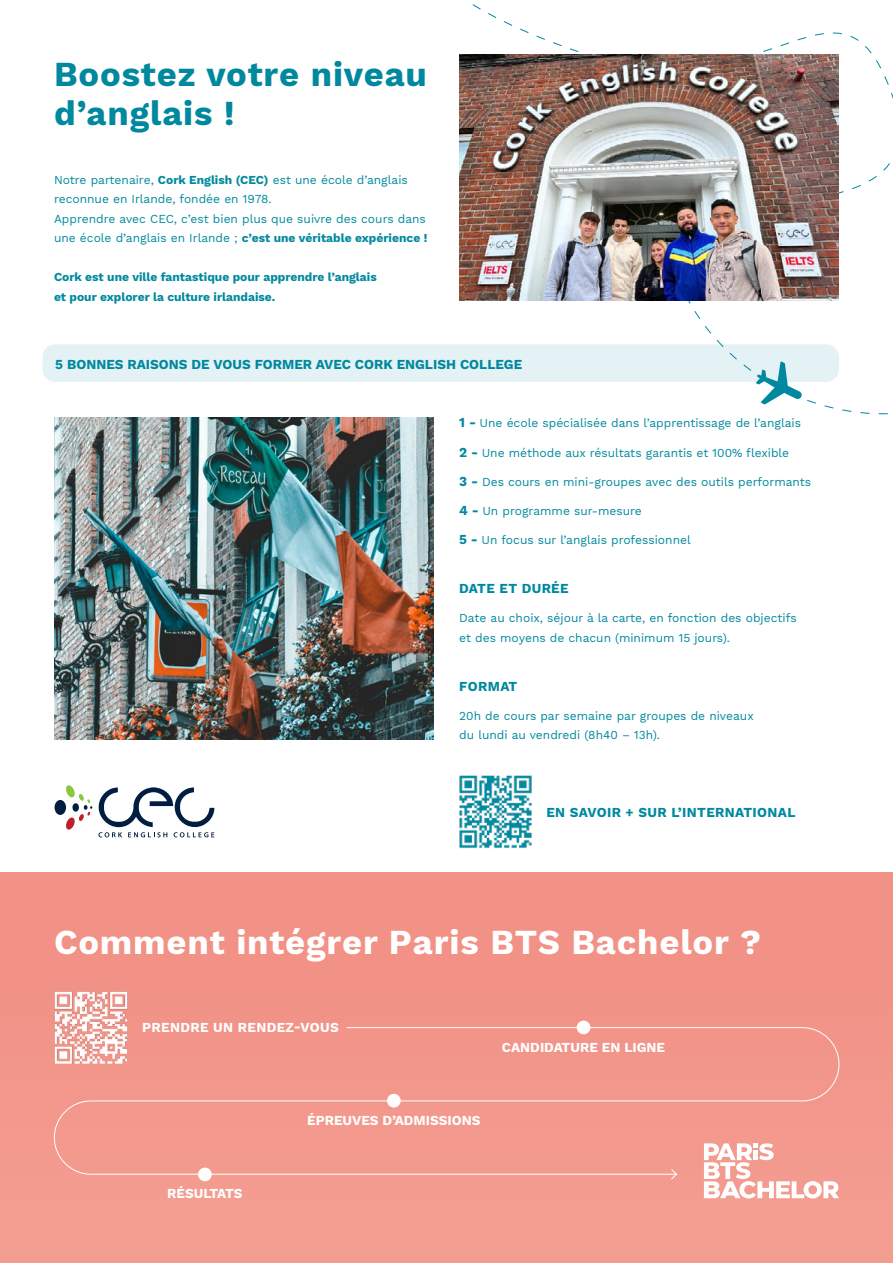
<style>
.page{position:relative;width:893px;height:1263px;background:#fff}
.page>*{position:absolute;margin:0;border:0;box-sizing:border-box;transform-origin:0 0}
.t1{font:700 34.5px "Work Sans";letter-spacing:.025em;color:#fff}
.t2{font:700 34.5px/39px "Work Sans";letter-spacing:.025em;color:#00899e}
.t3{font:700 13.5px "Work Sans";color:#00899e}
.t4{font:700 13.5px "Work Sans";color:#fff}
.t5{font:700 13.5px "Work Sans";letter-spacing:.025em;color:#00899e}
.t6{font:700 13.5px "Work Sans";letter-spacing:.025em;color:#fff}
.t7{font:12px/19.5px "Work Sans";color:#00899e}
.t8{font:700 12px/19.5px "Work Sans";color:#00899e}
.s1{font-weight:700}
.s2{font-weight:700;font-size:13.5px}
</style>
<div class="page">
<div style="left:0;top:872px;width:893px;height:391px;background:#f29287"></div>
<div style="left:43px;top:344px;width:796px;height:38px;background:#e4f1f5;border-radius:13px"></div>
<div style="left:577px;top:1020px;width:13px;height:14px;background:#fff;border-radius:50%"></div>
<div style="left:198px;top:1167px;width:14px;height:14px;background:#fff;border-radius:50%"></div>
<svg style="left:54px;top:1027px;width:786px;height:148px"></svg>
<svg style="left:670px;top:1168px;width:8px;height:12px"></svg>
<img style="left:459px;top:54px;width:380px;height:247px">
<svg style="left:674px;top:260px;width:214px;height:155px"></svg>
<img style="left:54px;top:418px;width:380px;height:321px">
<div style="left:55px;top:800px;width:11px;height:15px;background:#011e41;border-radius:50%"></div>
<svg style="left:66px;top:785px;width:26px;height:45px"></svg>
<svg style="left:98px;top:787px;width:116px;height:50px"></svg>
<svg style="left:704px;top:1143px;width:135px;height:55px"></svg>
<img style="left:459px;top:775px;width:73px;height:73px">
<img style="left:54px;top:991px;width:75px;height:72px">
<h1 class="t2" style="left:54px;top:57px;width:374px">Boostez votre niveau d’anglais !</h1>
<p class="t7" style="left:54px;top:170px;width:375px">Notre partenaire, <span class="s1">Cork English (CEC)</span> est une école d’anglais reconnue en Irlande, fondée en 1978.<br>Apprendre avec CEC, c’est bien plus que suivre des cours dans une école d’anglais en Irlande ; <span class="s1">c’est une véritable expérience !</span></p>
<p class="t8" style="left:54px;top:268px;width:324px">Cork est une ville fantastique pour apprendre l’anglais et pour explorer la culture irlandaise.</p>
<p class="t3" style="left:55px;top:356px;width:468px">5 BONNES RAISONS DE VOUS FORMER AVEC CORK ENGLISH COLLEGE</p>
<p class="t7" style="left:459px;top:414px;width:343px"><span class="s2">1 -</span> Une école spécialisée dans l’apprentissage de l’anglais</p>
<p class="t7" style="left:459px;top:443px;width:331px"><span class="s2">2 -</span> Une méthode aux résultats garantis et 100% flexible</p>
<p class="t7" style="left:459px;top:473px;width:353px"><span class="s2">3 -</span> Des cours en mini-groupes avec des outils performants</p>
<p class="t7" style="left:459px;top:502px;width:184px"><span class="s2">4 -</span> Un programme sur-mesure</p>
<p class="t7" style="left:459px;top:531px;width:233px"><span class="s2">5 -</span> Un focus sur l’anglais professionnel</p>
<p class="t5" style="left:459px;top:581px;width:111px">DATE ET DURÉE</p>
<p class="t7" style="left:459px;top:609px;width:339px">Date au choix, séjour à la carte, en fonction des objectifs et des moyens de chacun (minimum 15 jours).</p>
<p class="t3" style="left:459px;top:678px;width:60px">FORMAT</p>
<p class="t7" style="left:459px;top:707px;width:296px">20h de cours par semaine par groupes de niveaux du lundi au vendredi (8h40 – 13h).</p>
<p class="t5" style="left:546px;top:805px;width:251px">EN SAVOIR + SUR L’INTERNATIONAL</p>
<h1 class="t1" style="left:54px;top:922px;width:709px">Comment intégrer Paris BTS Bachelor ?</h1>
<p class="t6" style="left:142px;top:1019px;width:198px">PRENDRE UN RENDEZ-VOUS</p>
<p class="t4" style="left:502px;top:1039px;width:165px">CANDIDATURE EN LIGNE</p>
<p class="t4" style="left:167px;top:1185px;width:77px">RÉSULTATS</p>
<p class="t4" style="left:307px;top:1113px;width:175px">ÉPREUVES D’ADMISSIONS</p>
</div>
